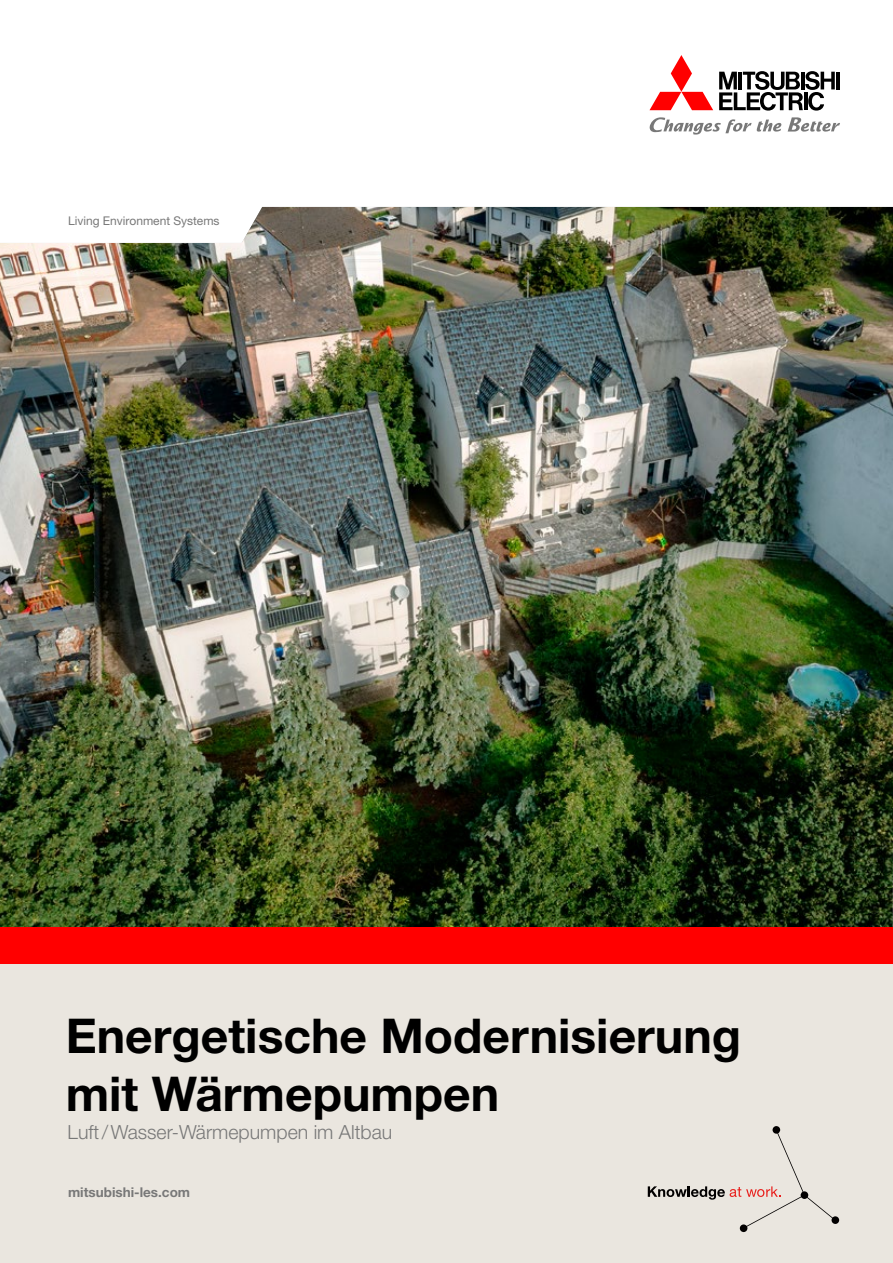
<style>
.page{position:relative;width:893px;height:1263px;background:#fff}
.page>*{position:absolute;margin:0;border:0;box-sizing:border-box;transform-origin:0 0}
.t1{font:700 48px/57.6px "Helvetica Neue LT Pro";color:#000}
.t2{font:300 19.5px "Helvetica Neue LT Pro";color:#787878}
.t3{font:700 13.5px "Helvetica Neue LT Pro";color:#787878}
.t4{font:12px "Helvetica Neue LT Pro";color:#787878}
</style>
<div class="page">
<img style="left:0;top:207px;width:893px;height:720px">
<div style="left:0;top:963px;width:893px;height:300px;background:#eae6df"></div>
<div style="left:0;top:927px;width:893px;height:36px;background:#f00"></div>
<svg style="left:648px;top:1126px;width:191px;height:106px"></svg>
<svg style="left:788px;top:117px;width:52px;height:15px"></svg>
<svg style="left:649px;top:117px;width:132px;height:18px"></svg>
<svg style="left:649px;top:55px;width:64px;height:55px"></svg>
<hr style="left:836px;top:72px;width:4px;height:17px;background:#000">
<svg style="left:719px;top:71px;width:116px;height:40px"></svg>
<p class="t4" style="left:68px;top:214px;width:153px">Living Environment Systems</p>
<p class="t1" style="left:66px;top:1006px;width:677px">Energetische Modernisierung mit Wärmepumpen</p>
<p class="t2" style="left:68px;top:1120px;width:326px">Luft/Wasser-Wärmepumpen im Altbau</p>
<p class="t3" style="left:68px;top:1184px;width:124px">mitsubishi-les.com</p>
</div>
